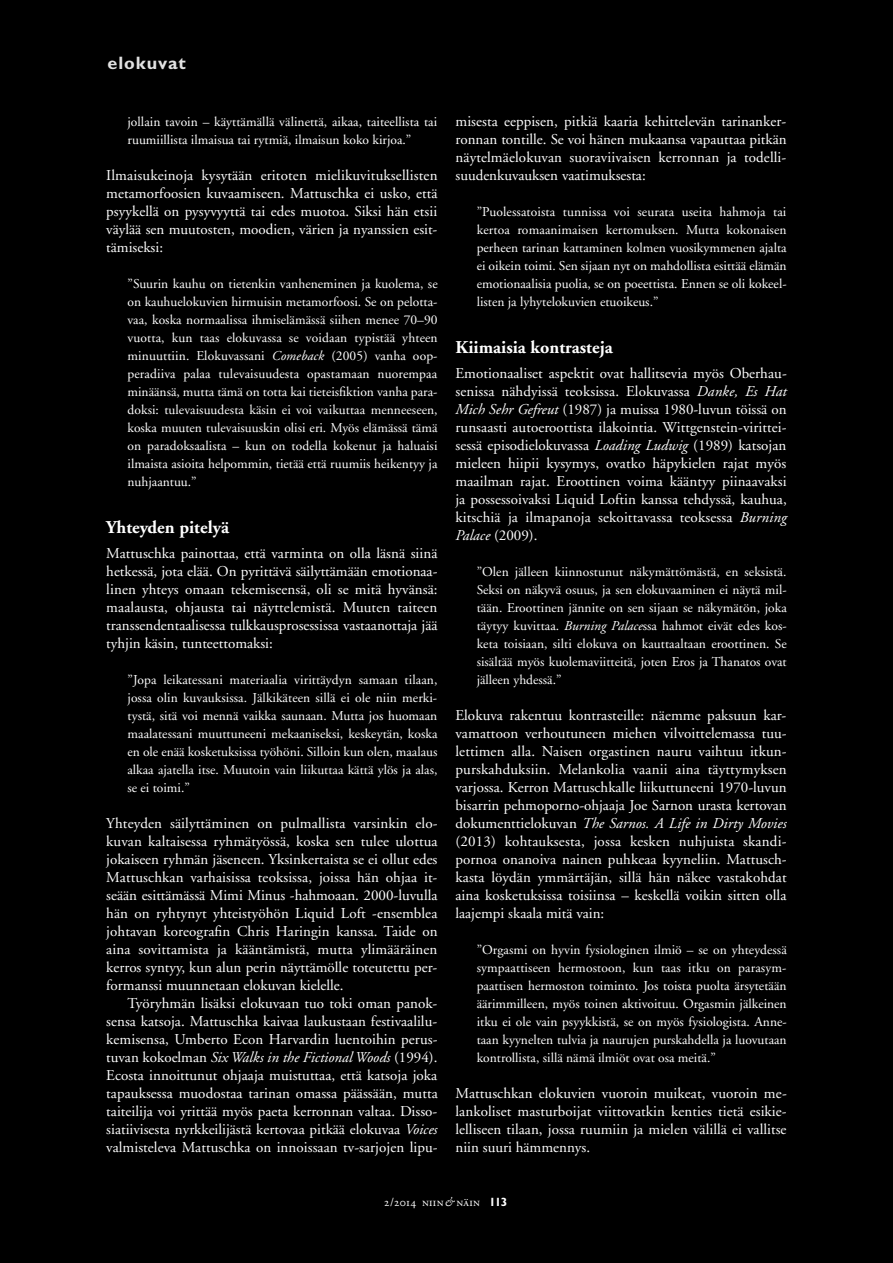
<style>
.page{position:relative;width:893px;height:1263px;background:#000}
.page>*{position:absolute;margin:0;border:0;box-sizing:border-box;transform-origin:0 0}
.t1{font:700 18px "Adobe Garamond";color:#fff}
.t2{font:700 18px "Gill Sans";letter-spacing:.05em;color:#e2e2e2}
.t3{font:15px/18px "Adobe Garamond";color:#fff;text-align:justify}
.t4{font:13.5px/18px "Adobe Garamond";color:#fff;text-align:justify}
.t5{font:12px "Adobe Garamond Regular SC";letter-spacing:.02em;color:#fff}
.s1{font-style:italic}
.s2{font-family:"Adobe Garamond";font-style:italic}
.s3{font-family:"Gill Sans";font-weight:700}
</style>
<div class="page">
<p class="t2" style="left:108px;top:52px;width:80px">elokuvat</p>
<p class="t4" style="left:128px;top:114px;width:311px">jollain tavoin – käyttämällä välinettä, aikaa, taiteellista tai ruumiillista ilmaisua tai rytmiä, ilmaisun koko kirjoa.”</p>
<p class="t3" style="left:106px;top:168px;width:333px">Ilmaisukeinoja kysytään eritoten mielikuvituksellisten metamorfoosien kuvaamiseen. Mattuschka ei usko, että psyykellä on pysyvyyttä tai edes muotoa. Siksi hän etsii väylää sen muutosten, moodien, värien ja nyanssien esit&shy;tämiseksi:</p>
<p class="t4" style="left:128px;top:276px;width:312px">”Suurin kauhu on tietenkin vanheneminen ja kuolema, se on kauhuelokuvien hirmuisin metamorfoosi. Se on pelotta&shy;vaa, koska normaalissa ihmiselämässä siihen menee 70–90 vuotta, kun taas elokuvassa se voidaan typistää yhteen minuuttiin. Elokuvassani <span class="s1">Comeback</span> (2005) vanha oop&shy;peradiiva palaa tulevaisuudesta opastamaan nuorempaa minäänsä, mutta tämä on totta kai tieteisfiktion vanha para&shy;doksi: tulevaisuudesta käsin ei voi vaikuttaa menneeseen, koska muuten tulevaisuuskin olisi eri. Myös elämässä tämä on paradoksaalista – kun on todella kokenut ja haluaisi ilmaista asioita helpommin, tietää että ruumiis heikentyy ja nuhjaantuu.”</p>
<p class="t1" style="left:106px;top:520px;width:124px">Yhteyden pitelyä</p>
<p class="t3" style="left:106px;top:546px;width:333px">Mattuschka painottaa, että varminta on olla läsnä siinä hetkessä, jota elää. On pyrittävä säilyttämään emotionaa&shy;linen yhteys omaan tekemiseensä, oli se mitä hyvänsä: maalausta, ohjausta tai näyttelemistä. Muuten taiteen transsendentaalisessa tulkkausprosessissa vastaanottaja jää tyhjin käsin, tunteettomaksi:</p>
<p class="t4" style="left:128px;top:672px;width:311px">”Jopa leikatessani materiaalia virittäydyn samaan tilaan, jossa olin kuvauksissa. Jälkikäteen sillä ei ole niin merki&shy;tystä, sitä voi mennä vaikka saunaan. Mutta jos huomaan maalatessani muuttuneeni mekaaniseksi, keskeytän, koska en ole enää kosketuksissa työhöni. Silloin kun olen, maalaus alkaa ajatella itse. Muutoin vain liikuttaa kättä ylös ja alas, se ei toimi.”</p>
<p class="t3" style="left:106px;top:816px;width:333px">Yhteyden säilyttäminen on pulmallista varsinkin elo&shy;kuvan kaltaisessa ryhmätyössä, koska sen tulee ulottua jokaiseen ryhmän jäseneen. Yksinkertaista se ei ollut edes Mattuschkan varhaisissa teoksissa, joissa hän ohjaa it&shy;seään esittämässä Mimi Minus -hahmoaan. 2000-luvulla hän on ryhtynyt yhteistyöhön Liquid Loft -ensemblea johtavan koreografin Chris Haringin kanssa. Taide on aina sovittamista ja kääntämistä, mutta ylimääräinen kerros syntyy, kun alun perin näyttämölle toteutettu per&shy;formanssi muunnetaan elokuvan kielelle.</p>
<p class="t3" style="left:106px;top:996px;width:333px;text-indent:21px">Työryhmän lisäksi elokuvaan tuo toki oman panok&shy;sensa katsoja. Mattuschka kaivaa laukustaan festivaalilu&shy;kemisensa, Umberto Econ Harvardin luentoihin perus&shy;tuvan kokoelman <span class="s1">Six Walks in the Fictional Woods</span> (1994).<br>Ecosta innoittunut ohjaaja muistuttaa, että katsoja joka tapauksessa muodostaa tarinan omassa päässään, mutta taiteilija voi yrittää myös paeta kerronnan valtaa. Disso&shy;siatiivisesta nyrkkeilijästä kertovaa pitkää elokuvaa <span class="s1">Voices </span>valmisteleva Mattuschka on innoissaan tv-sarjojen lipu-</p>
<p class="t3" style="left:455px;top:114px;width:333px">misesta eeppisen, pitkiä kaaria kehittelevän tarinanker&shy;ronnan tontille. Se voi hänen mukaansa vapauttaa pitkän näytelmäelokuvan suoraviivaisen kerronnan ja todelli&shy;suudenkuvauksen vaatimuksesta:</p>
<p class="t4" style="left:477px;top:204px;width:311px">”Puolessatoista tunnissa voi seurata useita hahmoja tai kertoa romaanimaisen kertomuksen. Mutta kokonaisen perheen tarinan kattaminen kolmen vuosikymmenen ajalta ei oikein toimi. Sen sijaan nyt on mahdollista esittää elämän emotionaalisia puolia, se on poeettista. Ennen se oli kokeel&shy;listen ja lyhytelokuvien etuoikeus.”</p>
<p class="t1" style="left:455px;top:340px;width:159px">Kiimaisia kontrasteja</p>
<p class="t3" style="left:455px;top:366px;width:333px">Emotionaaliset aspektit ovat hallitsevia myös Oberhau&shy;senissa nähdyissä teoksissa. Elokuvassa <span class="s1">Danke, Es Hat Mich Sehr Gefreut</span> (1987) ja muissa 1980-luvun töissä on runsaasti autoeroottista ilakointia. Wittgenstein-virittei&shy;sessä episodielokuvassa <span class="s1">Loading Ludwig</span> (1989) katsojan mieleen hiipii kysymys, ovatko häpykielen rajat myös maailman rajat. Eroottinen voima kääntyy piinaavaksi ja possessoivaksi Liquid Loftin kanssa tehdyssä, kauhua, kitschiä ja ilmapanoja sekoittavassa teoksessa <span class="s1">Burning Palace</span> (2009).</p>
<p class="t4" style="left:477px;top:564px;width:312px">”Olen jälleen kiinnostunut näkymättömästä, en seksistä.<br>Seksi on näkyvä osuus, ja sen elokuvaaminen ei näytä mil&shy;tään. Eroottinen jännite on sen sijaan se näkymätön, joka täytyy kuvittaa. <span class="s1">Burning Palace</span>ssa hahmot eivät edes kos&shy;keta toisiaan, silti elokuva on kauttaaltaan eroottinen. Se sisältää myös kuolemaviitteitä, joten Eros ja Thanatos ovat jälleen yhdessä.”</p>
<p class="t3" style="left:455px;top:708px;width:333px">Elokuva rakentuu kontrasteille: näemme paksuun kar&shy;vamattoon verhoutuneen miehen vilvoittelemassa tuu&shy;lettimen alla. Naisen orgastinen nauru vaihtuu itkun&shy;purskahduksiin. Melankolia vaanii aina täyttymyksen varjossa. Kerron Mattuschkalle liikuttuneeni 1970-luvun bisarrin pehmoporno-ohjaaja Joe Sarnon urasta kertovan dokumenttielokuvan <span class="s1">The Sarnos. A Life in Dirty Movies </span>(2013) kohtauksesta, jossa kesken nuhjuista skandi&shy;pornoa onanoiva nainen puhkeaa kyyneliin. Mattusch&shy;kasta löydän ymmärtäjän, sillä hän näkee vastakohdat aina kosketuksissa toisiinsa – keskellä voikin sitten olla laajempi skaala mitä vain:</p>
<p class="t4" style="left:477px;top:942px;width:312px">”Orgasmi on hyvin fysiologinen ilmiö – se on yhteydessä sympaattiseen hermostoon, kun taas itku on parasym&shy;paattisen hermoston toiminto. Jos toista puolta ärsytetään äärimmilleen, myös toinen aktivoituu. Orgasmin jälkeinen itku ei ole vain psyykkistä, se on myös fysiologista. Anne&shy;taan kyynelten tulvia ja naurujen purskahdella ja luovutaan kontrollista, sillä nämä ilmiöt ovat osa meitä.”</p>
<p class="t3" style="left:455px;top:1086px;width:333px">Mattuschkan elokuvien vuoroin muikeat, vuoroin me&shy;lankoliset masturboijat viittovatkin kenties tietä esikie&shy;lelliseen tilaan, jossa ruumiin ja mielen välillä ei vallitse niin suuri hämmennys.</p>
<p class="t5" style="left:384px;top:1198px;width:125px">2/2014 niin <span class="s2">&amp;</span> näin <span class="s3">113</span></p>
</div>
